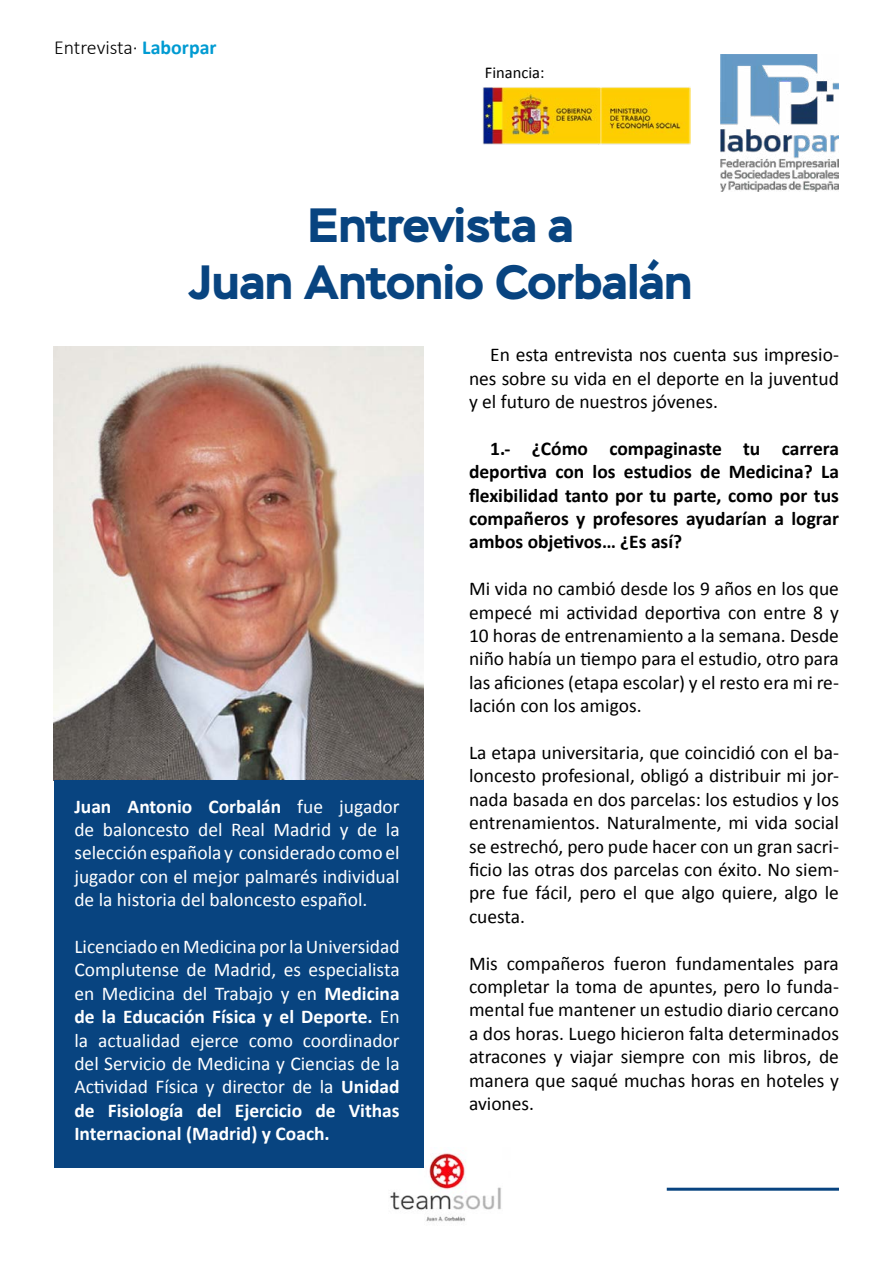
<style>
.page{position:relative;width:893px;height:1263px;background:#fff}
.page>*{position:absolute;margin:0;border:0;box-sizing:border-box;transform-origin:0 0}
.t1{font:700 48px/57.6px "Stem";color:#084480;text-align:center}
.t2{font:300 19.95px "Calibri";letter-spacing:-.005em;color:#000}
.t3{font:19.5px/23.4px "Calibri";color:#000;text-align:justify}
.t4{font:19.5px/23.4px "Calibri";color:#fff;text-align:justify}
.t5{font:700 19.5px/23.4px "Calibri";color:#000;text-align:justify}
.t6{font:16.5px "Calibri";color:#000}
.s1{font-weight:700;color:#009bd2}
.s2{font-weight:700}
</style>
<div class="page">
<img style="left:483px;top:87px;width:207px;height:58px">
<img style="left:721px;top:54px;width:118px;height:138px">
<img style="left:390px;top:1150px;width:111px;height:72px">
<img style="left:54px;top:347px;width:369px;height:433px">
<div style="left:54px;top:780px;width:370px;height:388px;background:#084480"></div>
<hr style="left:667px;top:1188px;width:172px;height:3px;background:#084480">
<p class="t2" style="left:54px;top:35px;width:164px">Entrevista· <span class="s1">Laborpar</span></p>
<p class="t6" style="left:485px;top:63px;width:61px">Financia:</p>
<h1 class="t1" style="left:189px;top:196px;width:505px">Entrevista a<br>Juan Antonio Corbalán</h1>
<p class="t4" style="left:74px;top:793px;width:327px"><span class="s2">Juan Antonio Corbalán</span> fue jugador de baloncesto del Real Madrid y de la selección española y considerado como el jugador con el mejor palmarés individual de la historia del baloncesto español.</p>
<p class="t4" style="left:74px;top:934px;width:327px">Licenciado en Medicina por la Universidad Complutense de Madrid, es especialista en Medicina del Trabajo y en <span class="s2">Medicina de la Educación Física y el Deporte.</span> En la actualidad ejerce como coordinador del Servicio de Medicina y Ciencias de la Actividad Física y director de la <span class="s2">Unidad de Fisiología del Ejercicio de Vithas Internacional (Madrid) y Coach.</span></p>
<p class="t3" style="left:469px;top:342px;width:371px;text-indent:21px">En esta entrevista nos cuenta sus impresio&shy;nes sobre su vida en el deporte en la juventud y el futuro de nuestros jóvenes.</p>
<p class="t5" style="left:469px;top:436px;width:371px;text-indent:21px">1.- ¿Cómo compaginaste tu carrera deportiva con los estudios de Medicina? La flexibilidad tanto por tu parte, como por tus compañeros y profesores ayudarían a lograr ambos objetivos… ¿Es así?</p>
<p class="t3" style="left:469px;top:576px;width:371px">Mi vida no cambió desde los 9 años en los que empecé mi actividad deportiva con entre 8 y 10 horas de entrenamiento a la semana. Desde niño había un tiempo para el estudio, otro para las aficiones (etapa escolar) y el resto era mi re&shy;lación con los amigos.</p>
<p class="t3" style="left:469px;top:740px;width:371px">La etapa universitaria, que coincidió con el ba&shy;loncesto profesional, obligó a distribuir mi jor&shy;nada basada en dos parcelas: los estudios y los entrenamientos. Naturalmente, mi vida social se estrechó, pero pude hacer con un gran sacri&shy;ficio las otras dos parcelas con éxito. No siem&shy;pre fue fácil, pero el que algo quiere, algo le cuesta.</p>
<p class="t3" style="left:469px;top:950px;width:371px">Mis compañeros fueron fundamentales para completar la toma de apuntes, pero lo funda&shy;mental fue mantener un estudio diario cercano a dos horas. Luego hicieron falta determinados atracones y viajar siempre con mis libros, de manera que saqué muchas horas en hoteles y aviones.</p>
</div>
